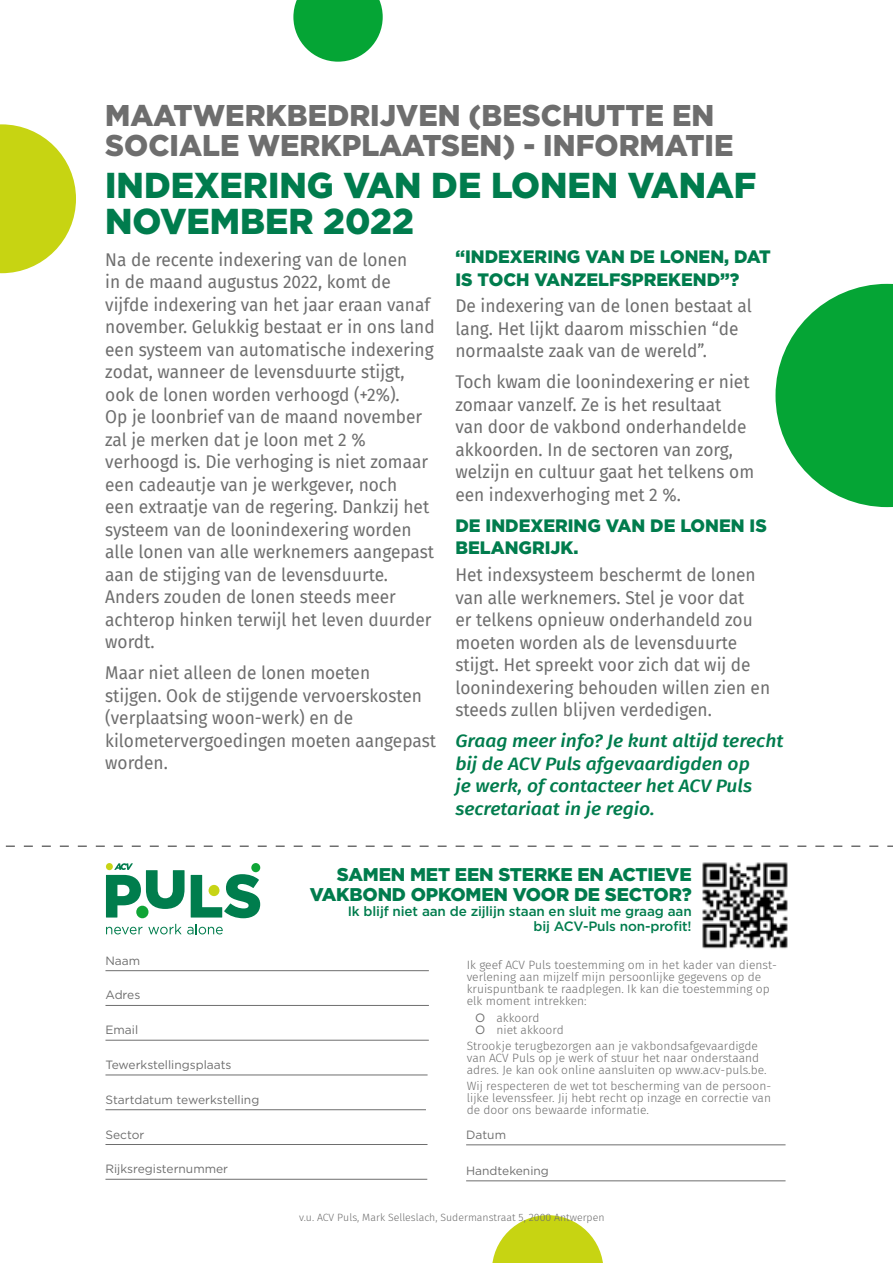
<style>
.page{position:relative;width:893px;height:1263px;background:#fff}
.page>*{position:absolute;margin:0;border:0;box-sizing:border-box;transform-origin:0 0}
.t1{font:900 36px/36px "Gotham";color:#007c4d}
.t2{font:900 30px/30px "Gotham";color:#6e6e6e}
.t3{font:900 18.45px/19.6px "Gotham";letter-spacing:-.01em;color:#007c4d;text-align:right}
.t4{font:18px/22.5px "Fira Sans";color:#6e6e6e;scale:.96 1}
.t5{font:italic 500 18px/22.5px "Fira Sans";color:#007c4d;scale:1.07 1}
.t6{font:900 18px/22.5px "Gotham";color:#007c4d}
.t7{font:500 13.5px/14.7px "Gotham";letter-spacing:-.01em;color:#007c4d;text-align:right}
.t8{font:300 12px/12px "Fira Sans";color:#6e6e6e}
.t9{font:12px "Gotham";color:#6e6e6e}
.t10{font:300 10.5px "Fira Sans";color:#6e6e6e}
.s1{font-family:"Gotham";font-weight:400}
</style>
<div class="page">
<svg style="left:0;top:124px;width:76px;height:149px"></svg>
<svg style="left:293px;top:0;width:90px;height:62px"></svg>
<svg style="left:492px;top:1215px;width:111px;height:48px"></svg>
<svg style="left:775px;top:284px;width:118px;height:223px"></svg>
<img style="left:702px;top:862px;width:86px;height:87px">
<svg style="left:106px;top:863px;width:79px;height:54px"></svg>
<svg style="left:191px;top:874px;width:69px;height:44px"></svg>
<div style="left:251px;top:863px;width:9px;height:9px;background:#0fa536;border-radius:50%"></div>
<svg style="left:106px;top:927px;width:36px;height:7px"></svg>
<svg style="left:148px;top:924px;width:75px;height:10px"></svg>
<hr style="left:105px;top:970px;width:324px;height:1px;background:#6e6e6e">
<hr style="left:105px;top:1005px;width:324px;height:1px;background:#6e6e6e">
<hr style="left:105px;top:1040px;width:324px;height:1px;background:#6e6e6e">
<hr style="left:105px;top:1074px;width:323px;height:1px;background:#6e6e6e">
<hr style="left:105px;top:1109px;width:321px;height:1px;background:#6e6e6e">
<hr style="left:105px;top:1144px;width:322px;height:1px;background:#6e6e6e">
<hr style="left:105px;top:1179px;width:322px;height:1px;background:#6e6e6e">
<hr style="left:466px;top:1144px;width:319px;height:1px;background:#6e6e6e">
<hr style="left:466px;top:1180px;width:319px;height:1px;background:#6e6e6e">
<svg style="left:5px;top:845px;width:888px;height:2px"></svg>
<h2 class="t2" style="left:105px;top:100px;width:630px">MAATWERKBEDRIJVEN (BESCHUTTE EN<br>SOCIALE WERKPLAATSEN) - INFORMATIE</h2>
<h1 class="t1" style="left:105px;top:167px;width:653px">INDEXERING VAN DE LONEN VANAF<br>NOVEMBER 2022</h1>
<p class="t4" style="left:105px;top:248px;width:345px">Na de recente indexering van de lonen<br>in de maand augustus 2022, komt de vijfde indexering van het jaar eraan vanaf november. Gelukkig bestaat er in ons land een systeem van automatische indexering zodat, wanneer de levensduurte stijgt, ook de lonen worden verhoogd (+2%).<br>Op je loonbrief van de maand november zal je merken dat je loon met 2 % verhoogd is. Die verhoging is niet zomaar een cadeautje van je werkgever, noch<br>een extraatje van de regering. Dankzij het systeem van de loonindexering worden alle lonen van alle werknemers aangepast aan de stijging van de levensduurte.<br>Anders zouden de lonen steeds meer achterop hinken terwijl het leven duurder wordt.</p>
<p class="t4" style="left:105px;top:661px;width:346px">Maar niet alleen de lonen moeten<br>stijgen. Ook de stijgende vervoerskosten (verplaatsing woon-werk) en de kilometervergoedingen moeten aangepast worden.</p>
<p class="t6" style="left:455px;top:245px;width:317px">“INDEXERING VAN DE LONEN, DAT<br>IS TOCH VANZELFSPREKEND”?</p>
<p class="t4" style="left:455px;top:294px;width:310px">De indexering van de lonen bestaat al lang. Het lijkt daarom misschien “de normaalste zaak van de wereld”.</p>
<p class="t4" style="left:455px;top:370px;width:313px">Toch kwam die loonindexering er niet zomaar vanzelf. Ze is het resultaat<br>van door de vakbond onderhandelde akkoorden. In de sectoren van zorg, welzijn en cultuur gaat het telkens om een indexverhoging met 2 %.</p>
<p class="t6" style="left:455px;top:514px;width:313px">DE INDEXERING VAN DE LONEN IS<br>BELANGRIJK.</p>
<p class="t4" style="left:455px;top:563px;width:329px">Het indexsysteem beschermt de lonen van alle werknemers. Stel je voor dat<br>er telkens opnieuw onderhandeld zou moeten worden als de levensduurte stijgt. Het spreekt voor zich dat wij de loonindexering behouden willen zien en steeds zullen blijven verdedigen.</p>
<p class="t5" style="left:455px;top:729px;width:308px">Graag meer info? Je kunt altijd terecht bij de ACV Puls afgevaardigden op<br>je werk, of contacteer het ACV Puls secretariaat in je regio.</p>
<p class="t9" style="left:105px;top:953px;width:36px">Naam</p>
<p class="t9" style="left:105px;top:987px;width:36px">Adres</p>
<p class="t9" style="left:105px;top:1022px;width:34px">Email</p>
<p class="t9" style="left:105px;top:1057px;width:128px">Tewerkstellingsplaats</p>
<p class="t9" style="left:105px;top:1092px;width:155px">Startdatum tewerkstelling</p>
<p class="t9" style="left:105px;top:1126px;width:40px">Sector</p>
<p class="t9" style="left:105px;top:1161px;width:124px">Rijksregisternummer</p>
<p class="t3" style="left:310px;top:865px;width:383px">SAMEN MET EEN STERKE EN ACTIEVE<br>VAKBOND OPKOMEN VOOR DE SECTOR?</p>
<p class="t7" style="left:348px;top:903px;width:345px">Ik blijf niet aan de zijlijn staan en sluit me graag aan bij ACV-Puls non-profit!</p>
<p class="t8" style="left:467px;top:959px;width:312px">Ik geef ACV Puls toestemming om in het kader van dienst&shy;verlening aan mijzelf mijn persoonlijke gegevens op de kruispuntbank te raadplegen. Ik kan die toestemming op elk moment intrekken:</p>
<p class="t8" style="left:475px;top:1011px;width:90px"><span class="s1">O</span> akkoord<br><span class="s1">O</span> niet akkoord</p>
<p class="t8" style="left:467px;top:1040px;width:301px">Strookje terugbezorgen aan je vakbondsafgevaardigde van ACV Puls op je werk of stuur het naar onderstaand adres. Je kan ook online aansluiten op www.acv-puls.be.</p>
<p class="t8" style="left:467px;top:1080px;width:306px;text-align:justify">Wij respecteren de wet tot bescherming van de persoon&shy;lijke levenssfeer. Jij hebt recht op inzage en correctie van de door ons bewaarde informatie.</p>
<p class="t9" style="left:466px;top:1127px;width:41px">Datum</p>
<p class="t9" style="left:466px;top:1163px;width:84px">Handtekening</p>
<p class="t10" style="left:299px;top:1210px;width:307px">v.u. ACV Puls, Mark Selleslach, Sudermanstraat 5, 2000 Antwerpen</p>
</div>
